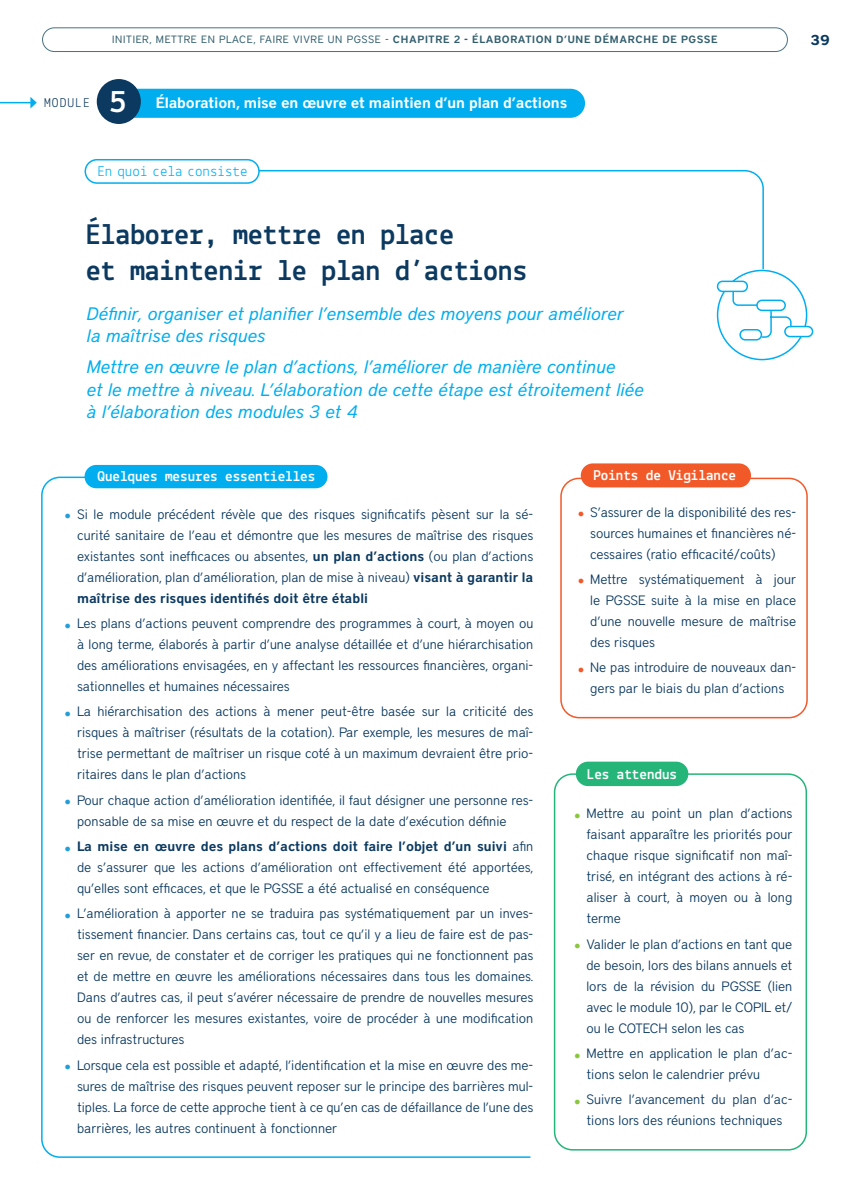
<style>
.page{position:relative;width:851px;height:1191px;background:#fff}
.page>*{position:absolute;margin:0;border:0;box-sizing:border-box;transform-origin:0 0}
.t1{font:700 33px "Lekton";color:#fff}
.t2{font:700 30px "Lekton";letter-spacing:-.01em;color:#0b3960}
.texte_courant{font:italic 18px/22.5px "District";color:#00aeef}
.texte_courant-2{font:700 15px "Lekton";color:#fff}
.texte_courant-3{font:600 15px "District";letter-spacing:-.01em;color:#fff}
.texte_courant-4{font:15px "Lekton";color:#00aeef}
.t3{font:700 14.25px "District";color:#0b3960}
.t4{font:300 13.5px/21px "District";color:#0b3960;text-align:justify}
.texte_courant-5{font:13.5px "Lekton";letter-spacing:.075em;color:#0b3960}
.t5{font:600 10.5px "District";letter-spacing:.065em;color:#315e6e}
.s1{font-weight:400}
.s2{font-weight:400;font-size:19.5px;color:#229ed9}
.s3{font-weight:600}
.s4{font-weight:400;font-size:19.5px;color:#f15929}
.s5{font-weight:400;font-size:19.5px;color:#8bc63e}
</style>
<div class="page">
<div style="left:42px;top:27px;width:745px;height:25px;border:1px solid #487181;border-radius:12px"></div>
<svg style="left:255px;top:169px;width:509px;height:102px"></svg>
<div style="left:85px;top:160px;width:174px;height:23px;background:#fff;border-radius:12px"></div>
<div style="left:84px;top:159px;width:176px;height:25px;border:2px solid #00aeef;border-radius:12px"></div>
<div style="left:560px;top:477px;width:247px;height:241px;border:2px solid #f15929;border-radius:18px"></div>
<div style="left:553px;top:773px;width:253px;height:377px;border:2px solid #25b579;border-radius:18px"></div>
<div style="left:580px;top:463px;width:170px;height:24px;background:#f15929;border-radius:12px"></div>
<div style="left:575px;top:761px;width:113px;height:25px;background:#25b579;border-radius:12px"></div>
<svg style="left:41px;top:476px;width:490px;height:682px"></svg>
<div style="left:85px;top:465px;width:242px;height:23px;background:#00aeef;border-radius:12px"></div>
<div style="left:716px;top:270px;width:91px;height:90px;border:2px solid #00aeef;border-radius:50%"></div>
<div style="left:717px;top:281px;width:30px;height:10px;background:#fff;border-radius:5px"></div>
<div style="left:716px;top:281px;width:31px;height:11px;border:2px solid #00aeef;border-radius:5px"></div>
<div style="left:739px;top:329px;width:23px;height:11px;border:2px solid #00aeef;border-radius:5px"></div>
<div style="left:784px;top:326px;width:28px;height:10px;background:#fff;border-radius:5px"></div>
<div style="left:784px;top:326px;width:29px;height:11px;border:2px solid #00aeef;border-radius:5px"></div>
<svg style="left:731px;top:290px;width:61px;height:48px"></svg>
<div style="left:115px;top:89px;width:470px;height:29px;background:#00aeef;border-radius:15px"></div>
<hr style="left:0;top:102px;width:31px;height:1px;background:#00aeef">
<svg style="left:30px;top:97px;width:7px;height:11px"></svg>
<div style="left:97px;top:79px;width:44px;height:45px;background:#0b3960;border-radius:50%"></div>
<p class="t5" style="left:112px;top:33px;width:607px"><span class="s1">INITIER, METTRE EN PLACE, FAIRE VIVRE UN PGSSE -</span> CHAPITRE 2 - ÉLABORATION D’UNE DÉMARCHE DE PGSSE</p>
<p class="t3" style="left:810px;top:31px;width:21px">39</p>
<p class="texte_courant-5" style="left:44px;top:95px;width:47px">MODULE</p>
<p class="t1" style="left:109px;top:81px;width:18px">5</p>
<p class="texte_courant-3" style="left:156px;top:93px;width:413px">Élaboration, mise en œuvre et maintien d’un plan d’actions</p>
<p class="texte_courant-4" style="left:97px;top:162px;width:152px">En quoi cela consiste</p>
<p class="t2" style="left:86px;top:216px;width:369px">Élaborer, mettre en place</p>
<p class="t2" style="left:86px;top:252px;width:443px">et maintenir le plan d’actions</p>
<p class="texte_courant" style="left:86px;top:302px;width:538px">Définir, organiser et planifier l’ensemble des moyens pour améliorer la maîtrise des risques</p>
<p class="texte_courant" style="left:86px;top:355px;width:558px">Mettre en œuvre le plan d’actions, l’améliorer de manière continue<br>et le mettre à niveau. L’élaboration de cette étape est étroitement liée</p>
<p class="texte_courant" style="left:86px;top:400px;width:272px">à l’élaboration des modules 3 et 4</p>
<p class="texte_courant-2" style="left:98px;top:467px;width:219px">Quelques mesures essentielles</p>
<p class="t4" style="left:77px;top:503px;width:458px;text-indent:-13px"><span class="s2">•</span> Si le module précédent révèle que des risques significatifs pèsent sur la sé&shy;curité sanitaire de l’eau et démontre que les mesures de maîtrise des risques existantes sont inefficaces ou absentes, <span class="s3">un plan d’actions</span> (ou plan d’actions d’amélioration, plan d’amélioration, plan de mise à niveau) <span class="s3">visant à garantir la maîtrise des risques identifiés doit être établi</span></p>
<p class="t4" style="left:77px;top:613px;width:458px;text-indent:-13px"><span class="s2">•</span> Les plans d’actions peuvent comprendre des programmes à court, à moyen ou à long terme, élaborés à partir d’une analyse détaillée et d’une hiérarchisation des améliorations envisagées, en y affectant les ressources financières, organi&shy;sationnelles et humaines nécessaires</p>
<p class="t4" style="left:77px;top:701px;width:458px;text-indent:-13px"><span class="s2">•</span> La hiérarchisation des actions à mener peut-être basée sur la criticité des risques à maîtriser (résultats de la cotation). Par exemple, les mesures de maî&shy;trise permettant de maîtriser un risque coté à un maximum devraient être prio&shy;ritaires dans le plan d’actions</p>
<p class="t4" style="left:77px;top:789px;width:458px;text-indent:-13px"><span class="s2">•</span> Pour chaque action d’amélioration identifiée, il faut désigner une personne res&shy;ponsable de sa mise en œuvre et du respect de la date d’exécution définie</p>
<p class="t4" style="left:77px;top:835px;width:458px;text-indent:-13px"><span class="s2">•</span> <span class="s3">La mise en œuvre des plans d’actions doit faire l’objet d’un suivi</span> afin de s’assurer que les actions d’amélioration ont effectivement été apportées, qu’elles sont efficaces, et que le PGSSE a été actualisé en conséquence</p>
<p class="t4" style="left:77px;top:903px;width:458px;text-indent:-13px"><span class="s2">•</span> L’amélioration à apporter ne se traduira pas systématiquement par un inves&shy;tissement financier. Dans certains cas, tout ce qu’il y a lieu de faire est de pas&shy;ser en revue, de constater et de corriger les pratiques qui ne fonctionnent pas et de mettre en œuvre les améliorations nécessaires dans tous les domaines.<br>Dans d’autres cas, il peut s’avérer nécessaire de prendre de nouvelles mesures ou de renforcer les mesures existantes, voire de procéder à une modification des infrastructures</p>
<p class="t4" style="left:77px;top:1054px;width:458px;text-indent:-13px"><span class="s2">•</span> Lorsque cela est possible et adapté, l’identification et la mise en œuvre des me&shy;sures de maîtrise des risques peuvent reposer sur le principe des barrières mul&shy;tiples. La force de cette approche tient à ce qu’en cas de défaillance de l’une des barrières, les autres continuent à fonctionner</p>
<p class="texte_courant-2" style="left:593px;top:466px;width:144px">Points de Vigilance</p>
<p class="t4" style="left:590px;top:501px;width:207px;text-indent:-13px"><span class="s4">•</span> S’assurer de la disponibilité des res&shy;sources humaines et financières né&shy;cessaires (ratio efficacité/coûts)</p>
<p class="t4" style="left:590px;top:568px;width:207px;text-indent:-13px"><span class="s4">•</span> Mettre systématiquement à jour le PGSSE suite à la mise en place d’une nouvelle mesure de maîtrise des risques</p>
<p class="t4" style="left:577px;top:657px;width:220px;text-align:center"><span class="s4">•</span> Ne pas introduire de nouveaux dan&shy;gers par le biais du plan d’actions</p>
<p class="texte_courant-2" style="left:587px;top:764px;width:91px">Les attendus</p>
<p class="t4" style="left:586px;top:803px;width:207px;text-indent:-13px"><span class="s5">•</span> Mettre au point un plan d’actions faisant apparaître les priorités pour chaque risque significatif non maî&shy;trisé, en intégrant des actions à ré&shy;aliser à court, à moyen ou à long terme</p>
<p class="t4" style="left:586px;top:933px;width:207px;text-indent:-13px"><span class="s5">•</span> Valider le plan d’actions en tant que de besoin, lors des bilans annuels et lors de la révision du PGSSE (lien avec le module 10), par le COPIL et/ ou le COTECH selon les cas</p>
<p class="t4" style="left:586px;top:1042px;width:207px;text-indent:-13px"><span class="s5">•</span> Mettre en application le plan d’ac&shy;tions selon le calendrier prévu</p>
<p class="t4" style="left:573px;top:1089px;width:220px;text-align:center"><span class="s5">•</span> Suivre l’avancement du plan d‘ac&shy;tions lors des réunions techniques</p>
</div>
